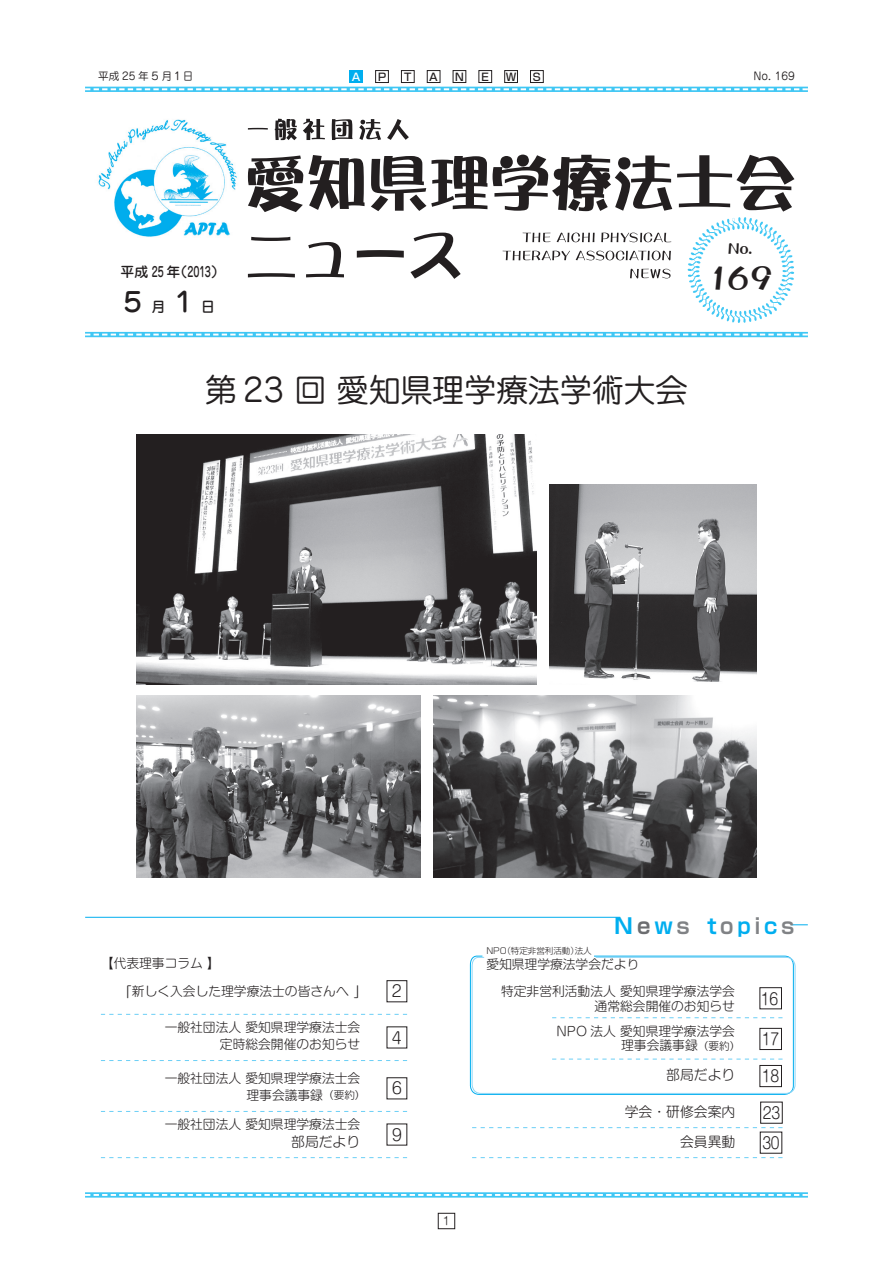
<style>
.page{position:relative;width:893px;height:1263px;background:#fff}
.page>*{position:absolute;margin:0;border:0;box-sizing:border-box;transform-origin:0 0}
.t1{font:35.1px "DFPOP Corn Std W7";color:#231f20}
.t2{font:31.95px "Jun 201 Pro";color:#231f20}
.t3{font:500 26.55px "Jun 34 Pro";color:#231f20}
.t4{font:700 21.3px "Shin Go Pro De";letter-spacing:.18em;color:#00aeef;scale:1.09 1}
.t5{font:300 15.9px "Shin M Go Pro";letter-spacing:-.025em;color:#231f20;scale:.9 1}
.t6{font:300 15.9px "Shin M Go Pro";letter-spacing:-.025em;color:#231f20}
.t7{font:15.9px "DFPOP Corn Std W7";color:#231f20}
.t8{font:300 13.8px "Shin M Go Pro";color:#231f20}
.t9{font:500 13.8px "Jun 34 Pro";color:#231f20}
.t10{font:300 12.75px/14.9px "Shin M Go Pro";color:#231f20}
.t11{font:300 12.75px "Shin Go Pro";color:#231f20}
.t12{font:300 11.1px "Shin M Go Pro";color:#231f20}
.t13{font:10.65px "Jun 201 Pro";color:#231f20}
.t14{font:500 10.65px "Shin Go Pro";color:#231f20}
.t15{font:500 10.65px "Shin Go Pro";color:#fff}
.t16{font:300 8.55px "Shin Go Pro";color:#231f20}
.s1{font-size:13.8px}
.s2{font-size:10.65px}
.s3{color:#6c6d70}
.s4{color:#808285}
</style>
<div class="page">
<svg style="left:85px;top:87px;width:723px;height:5px;fill:#46c8f4"></svg>
<svg style="left:85px;top:88px;width:723px;height:2px"></svg>
<svg style="left:85px;top:332px;width:723px;height:5px;fill:#40c7f4"></svg>
<svg style="left:85px;top:334px;width:723px;height:1px"></svg>
<div style="left:85px;top:1192px;width:723px;height:5px;background:#40c7f4"></div>
<svg style="left:85px;top:1194px;width:723px;height:2px"></svg>
<div style="left:350px;top:70px;width:13px;height:13px;background:#00aeef"></div>
<div style="left:375px;top:70px;width:13px;height:13px;border:1px solid #231f20"></div>
<div style="left:401px;top:70px;width:13px;height:13px;border:1px solid #231f20"></div>
<div style="left:427px;top:70px;width:13px;height:13px;border:1px solid #231f20"></div>
<div style="left:453px;top:70px;width:13px;height:13px;border:1px solid #231f20"></div>
<div style="left:479px;top:70px;width:13px;height:13px;border:1px solid #231f20"></div>
<div style="left:505px;top:70px;width:13px;height:13px;border:1px solid #231f20"></div>
<div style="left:530px;top:70px;width:13px;height:13px;border:1px solid #231f20"></div>
<div style="left:438px;top:1213px;width:17px;height:16px;border:1px solid #231f20"></div>
<img style="left:98px;top:119px;width:139px;height:118px">
<svg style="left:248px;top:155px;width:117px;height:57px"></svg>
<svg style="left:371px;top:156px;width:116px;height:55px"></svg>
<svg style="left:248px;top:237px;width:47px;height:40px"></svg>
<svg style="left:306px;top:242px;width:38px;height:35px"></svg>
<svg style="left:357px;top:250px;width:47px;height:8px"></svg>
<svg style="left:410px;top:233px;width:51px;height:46px"></svg>
<svg style="left:493px;top:155px;width:301px;height:168px"></svg>
<svg style="left:248px;top:128px;width:20px;height:2px"></svg>
<svg style="left:275px;top:119px;width:22px;height:21px"></svg>
<svg style="left:303px;top:119px;width:22px;height:21px"></svg>
<svg style="left:332px;top:119px;width:20px;height:21px"></svg>
<svg style="left:359px;top:119px;width:22px;height:21px"></svg>
<svg style="left:387px;top:119px;width:22px;height:21px"></svg>
<svg style="left:791px;top:924px;width:17px;height:1px"></svg>
<hr style="left:85px;top:917px;width:535px;height:1px;background:#00aeef">
<svg style="left:472px;top:1157px;width:310px;height:1px"></svg>
<svg style="left:101px;top:1014px;width:306px;height:1px"></svg>
<svg style="left:101px;top:1060px;width:306px;height:1px"></svg>
<svg style="left:101px;top:1111px;width:306px;height:1px"></svg>
<svg style="left:101px;top:1157px;width:306px;height:1px"></svg>
<svg style="left:472px;top:1127px;width:310px;height:1px"></svg>
<svg style="left:470px;top:956px;width:325px;height:139px"></svg>
<div style="left:387px;top:1077px;width:20px;height:22px;border:1px solid #231f20"></div>
<div style="left:387px;top:980px;width:20px;height:22px;border:1px solid #231f20"></div>
<img style="left:137px;top:434px;width:400px;height:250px">
<img style="left:550px;top:484px;width:206px;height:198px">
<img style="left:137px;top:695px;width:284px;height:182px">
<img style="left:434px;top:695px;width:322px;height:182px">
<p class="t13" style="left:98px;top:68px;width:97px">平成 25 年５月１日</p>
<p class="t15" style="left:351px;top:68px;width:12px">Ａ</p>
<p class="t14" style="left:377px;top:68px;width:12px">Ｐ</p>
<p class="t14" style="left:402px;top:68px;width:12px">Ｔ</p>
<p class="t14" style="left:428px;top:68px;width:12px">Ａ</p>
<p class="t14" style="left:454px;top:68px;width:12px">Ｎ</p>
<p class="t14" style="left:480px;top:68px;width:12px">Ｅ</p>
<p class="t14" style="left:506px;top:68px;width:12px">Ｗ</p>
<p class="t14" style="left:532px;top:68px;width:12px">Ｓ</p>
<p class="t13" style="left:753px;top:68px;width:43px">No. 169</p>
<p class="t9" style="left:121px;top:261px;width:106px">平成 25 年（2013）</p>
<h3 class="t3" style="left:119px;top:281px;width:97px">５<span class="s1">月</span>１<span class="s1">日</span></h3>
<h2 class="t2" style="left:205px;top:364px;width:484px">第 23 回 愛知県理学療法学術大会</h2>
<p class="t7" style="left:728px;top:239px;width:26px">No.</p>
<h1 class="t1" style="left:706px;top:258px;width:69px">169</h1>
<p class="t10" style="left:101px;top:954px;width:121px">【代表理事コラム 】</p>
<p class="t10" style="left:118px;top:982px;width:251px"><span class="s1">「</span>新しく入会した理学療法士の皆さんへ<span class="s1">」</span></p>
<p class="t6" style="left:389px;top:978px;width:17px">２</p>
<p class="t10" style="left:165px;top:1017px;width:197px;line-height:17px;text-align:right">一般社団法人 愛知県理学療法士会定時総会開催のお知らせ</p>
<p class="t6" style="left:389px;top:1025px;width:17px">４</p>
<p class="t10" style="left:247px;top:1068px;width:121px;line-height:17px;text-indent:-82px">一般社団法人 愛知県理学療法士会理事会議事録<span class="s2">（要約）</span></p>
<p class="t6" style="left:392px;top:1075px;width:11px">6</p>
<p class="t10" style="left:165px;top:1115px;width:197px">一般社団法人 愛知県理学療法士会</p>
<p class="t8" style="left:291px;top:1130px;width:71px">部局だより</p>
<p class="t6" style="left:392px;top:1122px;width:11px">9</p>
<p class="t12" style="left:443px;top:1212px;width:8px">1</p>
<h3 class="t4" style="left:614px;top:908px;width:167px">N<span class="s3">e</span>w<span class="s4">s</span> t<span class="s4">o</span>p<span class="s4">i</span>c<span class="s4">s</span></h3>
<p class="t16" style="left:486px;top:943px;width:107px">NPO（特定非営利活動）法人</p>
<p class="t11" style="left:486px;top:954px;width:155px">愛知県理学療法学会だより</p>
<p class="t10" style="left:501px;top:982px;width:235px;text-align:right">特定非営利活動法人 愛知県理学療法学会通常総会開催のお知らせ</p>
<p class="t5" style="left:761px;top:986px;width:21px">16</p>
<p class="t10" style="left:621px;top:1022px;width:121px;text-indent:-65px">NPO 法人 愛知県理学療法学会理事会議事録<span class="s2">（要約）</span></p>
<p class="t5" style="left:762px;top:1026px;width:21px">17</p>
<p class="t8" style="left:666px;top:1064px;width:71px">部局だより</p>
<p class="t5" style="left:762px;top:1063px;width:21px">18</p>
<p class="t8" style="left:625px;top:1100px;width:112px">学会・研修会案内</p>
<p class="t5" style="left:763px;top:1100px;width:21px">23</p>
<p class="t8" style="left:680px;top:1131px;width:57px">会員異動</p>
<p class="t5" style="left:762px;top:1130px;width:21px">30</p>
</div>
